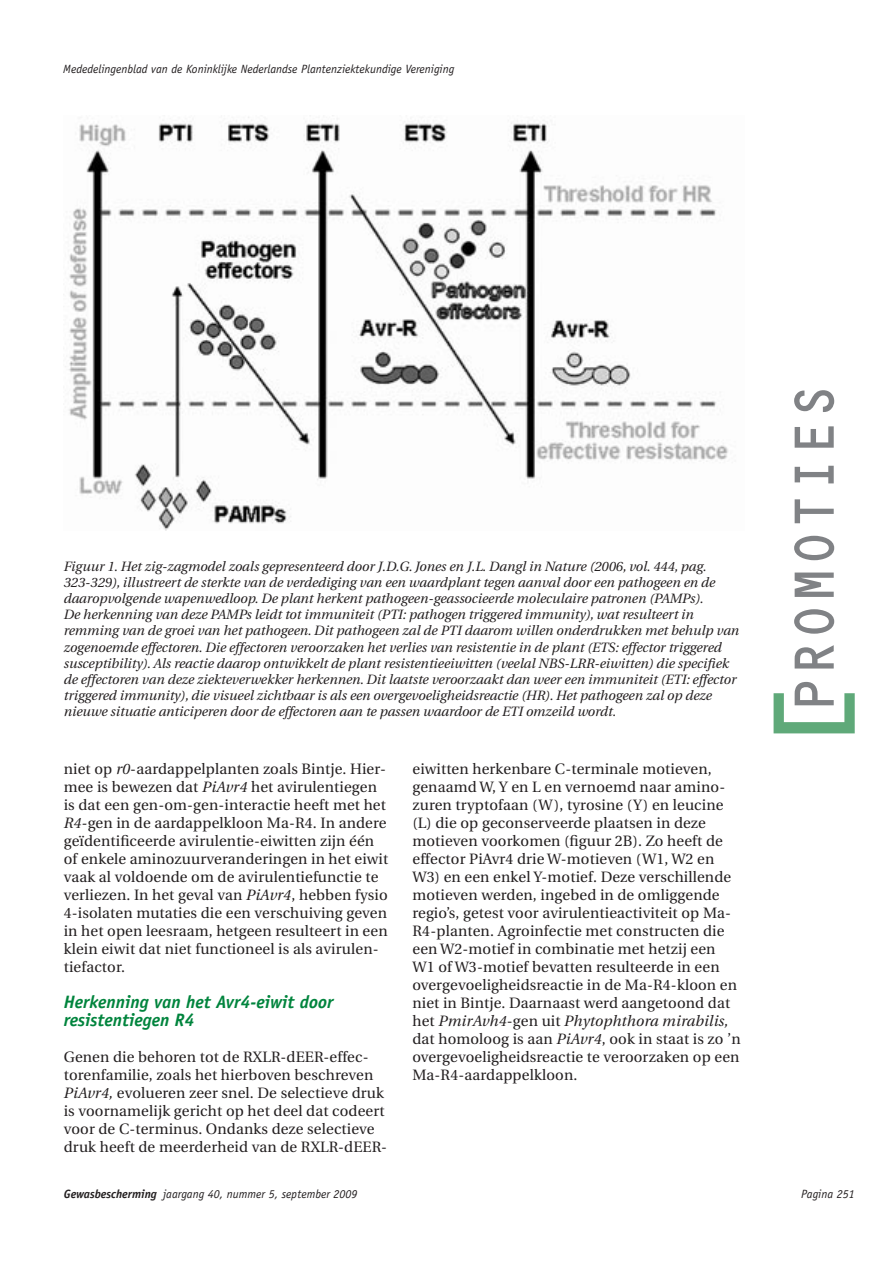
<style>
.page{position:relative;width:893px;height:1263px;background:#fff}
.page>*{position:absolute;margin:0;border:0;box-sizing:border-box;transform-origin:0 0}
.t1{font:109.5px "OCR C Regular";color:#5fa979}
.t2{font:57.6px "OCR C Regular";color:#808285;scale:.88 1}
.t3{font:italic 700 18px/18px "Officina Sans";color:#00843d}
.t4{font:15px/18px "Utopia";letter-spacing:.01em;color:#231f20}
.t5{font:italic 13.5px/16.2px "Utopia";color:#231f20}
.t6{font:italic 12px "Officina Sans";color:#231f20}
.s1{font-style:italic}
.s2{font-weight:700}
</style>
<div class="page">
<img style="left:65px;top:117px;width:663px;height:413px">
<p class="t6" style="left:63px;top:62px;width:392px">Mededelingenblad van de Koninklijke Nederlandse Plantenziektekundige Vereniging</p>
<p class="t5" style="left:64px;top:558px;width:677px">Figuur 1. Het zig-zagmodel zoals gepresenteerd door J.D.G. Jones en J.L. Dangl in Nature (2006, vol. 444, pag.<br>323-329), illustreert de sterkte van de verdediging van een waardplant tegen aanval door een pathogeen en de daaropvolgende wapenwedloop. De plant herkent pathogeen-geassocieerde moleculaire patronen (PAMPs).<br>De herkenning van deze PAMPs leidt tot immuniteit (PTI: pathogen triggered immunity), wat resulteert in remming van de groei van het pathogeen. Dit pathogeen zal de PTI daarom willen onderdrukken met behulp van zogenoemde effectoren. Die effectoren veroorzaken het verlies van resistentie in de plant (ETS: effector triggered susceptibility). Als reactie daarop ontwikkelt de plant resistentieeiwitten (veelal NBS-LRR-eiwitten) die specifiek de effectoren van deze ziekteverwekker herkennen. Dit laatste veroorzaakt dan weer een immuniteit (ETI: effector triggered immunity), die visueel zichtbaar is als een overgevoeligheidsreactie (HR). Het pathogeen zal op deze nieuwe situatie anticiperen door de effectoren aan te passen waardoor de ETI omzeild wordt.</p>
<p class="t4" style="left:64px;top:760px;width:326px">niet op <span class="s1">r0</span>-aardappelplanten zoals Bintje. Hier&shy;mee is bewezen dat <span class="s1">PiAvr4</span> het avirulentiegen is dat een gen-om-gen-interactie heeft met het <span class="s1">R4-</span>gen in de aardappelkloon Ma-R4. In andere geïdentificeerde avirulentie-eiwitten zijn één of enkele aminozuurveranderingen in het eiwit vaak al voldoende om de avirulentiefunctie te verliezen. In het geval van <span class="s1">PiAvr4</span>, hebben fysio 4-isolaten mutaties die een verschuiving geven in het open leesraam, hetgeen resulteert in een klein eiwit dat niet functioneel is als avirulen&shy;tiefactor.</p>
<p class="t3" style="left:64px;top:993px;width:271px">Herkenning van het Avr4-eiwit door resistentiegen R4</p>
<p class="t4" style="left:64px;top:1048px;width:325px">Genen die behoren tot de RXLR-dEER-effec&shy;torenfamilie, zoals het hierboven beschreven <span class="s1">PiAvr4,</span> evolueren zeer snel. De selectieve druk is voornamelijk gericht op het deel dat codeert voor de C-terminus. Ondanks deze selectieve druk heeft de meerderheid van de RXLR-dEER-</p>
<p class="t4" style="left:412px;top:760px;width:330px">eiwitten herkenbare C-terminale motieven, genaamd W, Y en L en vernoemd naar amino&shy;zuren tryptofaan (W), tyrosine (Y) en leucine (L) die op geconserveerde plaatsen in deze motieven voorkomen (figuur 2B). Zo heeft de effector PiAvr4 drie W-motieven (W1, W2 en W3) en een enkel Y-motief. Deze verschillende motieven werden, ingebed in de omliggende regio’s, getest voor avirulentieactiviteit op Ma-R4-planten. Agroinfectie met constructen die een W2-motief in combinatie met hetzij een W1 of W3-motief bevatten resulteerde in een overgevoeligheidsreactie in de Ma-R4-kloon en niet in Bintje. Daarnaast werd aangetoond dat het <span class="s1">PmirAvh4</span>-gen uit <span class="s1">Phytophthora mirabilis, </span>dat homoloog is aan <span class="s1">PiAvr4</span>, ook in staat is zo ’n overgevoeligheidsreactie te veroorzaken op een Ma-R4-aardappelkloon.</p>
<h2 class="t2" style="left:788px;top:713px;width:360px;rotate:-90deg">PROMOTIES</h2>
<h1 class="t1" style="left:767px;top:753px;width:80px;rotate:-90deg">[</h1>
<p class="t6" style="left:64px;top:1187px;width:295px"><span class="s2">Gewasbescherming</span> jaargang 40, nummer 5, september 2009</p>
<p class="t6" style="left:801px;top:1186px;width:55px">Pagina 251</p>
</div>
